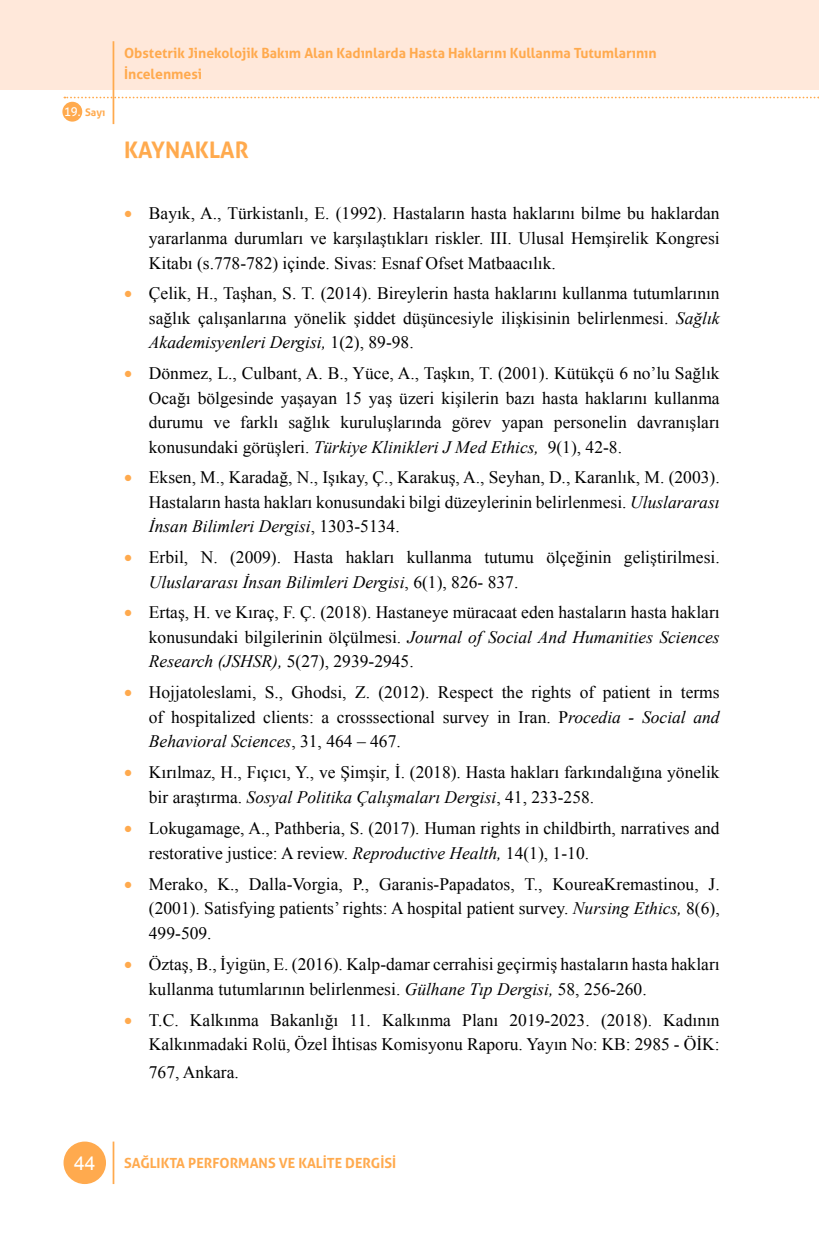
<style>
.page{position:relative;width:819px;height:1241px;background:#fff}
.page>*{position:absolute;margin:0;border:0;box-sizing:border-box;transform-origin:0 0}
.t1{font:700 22.75px "Aller";color:#ffaa4e}
.t2{font:19.25px "Arial";color:#fff}
.List_Paragraph{font:17.5px/24.5px "Times New Roman";color:#000;text-align:justify}
.t3{font:700 14px/21px "Aller";color:#ffaa4e}
.t4{font:700 10.5px "Aller";color:#ffaa4e}
.s1{font-weight:400;font-size:12.25px;color:#fff}
.s2{color:#ffaa4e}
.s3{font-style:italic}
</style>
<div class="page">
<div style="left:0;top:0;width:819px;height:89px;background:#ffe8da"></div>
<svg style="left:64px;top:97px;width:755px;height:1px"></svg>
<hr style="left:113px;top:41px;width:1px;height:83px;background:#ffaa4e">
<div style="left:63px;top:1141px;width:43px;height:42px;background:#ffaa4e;border-radius:50%"></div>
<hr style="left:113px;top:1141px;width:1px;height:42px;background:#ffaa4e">
<div style="left:62px;top:102px;width:20px;height:20px;background:#ffaa4e;border-radius:50%"></div>
<p class="t4" style="left:64px;top:105px;width:43px"><span class="s1">19.</span> Sayı</p>
<p class="t3" style="left:124px;top:43px;width:534px">Obstetrik Jinekolojik Bakım Alan Kadınlarda Hasta Haklarını Kullanma Tutumlarının<br>İncelenmesi</p>
<p class="t1" style="left:124px;top:136px;width:126px">KAYNAKLAR</p>
<p class="List_Paragraph" style="left:149px;top:201px;width:572px;text-indent:-25px"><span class="s2">•</span> Bayık, A., Türkistanlı, E. (1992). Hastaların hasta haklarını bilme bu haklardan yararlanma durumları ve karşılaştıkları riskler. III. Ulusal Hemşirelik Kongresi Kitabı (s.778-782) içinde. Sivas: Esnaf Ofset Matbaacılık.</p>
<p class="List_Paragraph" style="left:149px;top:281px;width:572px;text-indent:-25px"><span class="s2">•</span> Çelik, H., Taşhan, S. T. (2014). Bireylerin hasta haklarını kullanma tutumlarının sağlık çalışanlarına yönelik şiddet düşüncesiyle ilişkisinin belirlenmesi. <span class="s3">Sağlık Akademisyenleri Dergisi,</span> 1(2), 89-98.</p>
<p class="List_Paragraph" style="left:149px;top:360px;width:572px;text-indent:-25px"><span class="s2">•</span> Dönmez, L., Culbant, A. B., Yüce, A., Taşkın, T. (2001). Kütükçü 6 no’lu Sağlık Ocağı bölgesinde yaşayan 15 yaş üzeri kişilerin bazı hasta haklarını kullanma durumu ve farklı sağlık kuruluşlarında görev yapan personelin davranışları konusundaki görüşleri. <span class="s3">Türkiye Klinikleri J Med Ethics,</span> 9(1), 42-8.</p>
<p class="List_Paragraph" style="left:149px;top:465px;width:572px;text-indent:-25px"><span class="s2">•</span> Eksen, M., Karadağ, N., Işıkay, Ç., Karakuş, A., Seyhan, D., Karanlık, M. (2003).<br>Hastaların hasta hakları konusundaki bilgi düzeylerinin belirlenmesi. <span class="s3">Uluslararası İnsan Bilimleri Dergisi</span>, 1303-5134.</p>
<p class="List_Paragraph" style="left:149px;top:544px;width:572px;text-indent:-25px"><span class="s2">•</span> Erbil, N. (2009). Hasta hakları kullanma tutumu ölçeğinin geliştirilmesi.<br><span class="s3">Uluslararası İnsan Bilimleri Dergisi</span>, 6(1), 826- 837.</p>
<p class="List_Paragraph" style="left:149px;top:600px;width:572px;text-indent:-25px"><span class="s2">•</span> Ertaş, H. ve Kıraç, F. Ç. (2018). Hastaneye müracaat eden hastaların hasta hakları konusundaki bilgilerinin ölçülmesi. <span class="s3">Journal of Social And Humanities Sciences Research (JSHSR),</span> 5(27), 2939-2945.</p>
<p class="List_Paragraph" style="left:149px;top:679px;width:572px;text-indent:-25px"><span class="s2">•</span> Hojjatoleslami, S., Ghodsi, Z. (2012). Respect the rights of patient in terms of hospitalized clients: a crosssectional survey in Iran. P<span class="s3">rocedia - Social and Behavioral Sciences</span>, 31, 464 – 467.</p>
<p class="List_Paragraph" style="left:149px;top:759px;width:572px;text-indent:-25px"><span class="s2">•</span> Kırılmaz, H., Fıçıcı, Y., ve Şimşir, İ. (2018). Hasta hakları farkındalığına yönelik bir araştırma. <span class="s3">Sosyal Politika Çalışmaları Dergisi</span>, 41, 233-258.</p>
<p class="List_Paragraph" style="left:149px;top:815px;width:572px;text-indent:-25px"><span class="s2">•</span> Lokugamage, A., Pathberia, S. (2017). Human rights in childbirth, narratives and restorative justice: A review. <span class="s3">Reproductive Health,</span> 14(1), 1-10.</p>
<p class="List_Paragraph" style="left:149px;top:871px;width:572px;text-indent:-25px"><span class="s2">•</span> Merako, K., Dalla-Vorgia, P., Garanis-Papadatos, T., KoureaKremastinou, J. (2001). Satisfying patients’ rights: A hospital patient survey. <span class="s3">Nursing Ethics,</span> 8(6), 499-509.</p>
<p class="List_Paragraph" style="left:149px;top:951px;width:572px;text-indent:-25px"><span class="s2">•</span> Öztaş, B., İyigün, E. (2016). Kalp-damar cerrahisi geçirmiş hastaların hasta hakları kullanma tutumlarının belirlenmesi. <span class="s3">Gülhane Tıp Dergisi,</span> 58, 256-260.</p>
<p class="List_Paragraph" style="left:124px;top:1007px;width:597px;text-align:right"><span class="s2">•</span> T.C. Kalkınma Bakanlığı 11. Kalkınma Planı 2019-2023. (2018). Kadının<br>Kalkınmadaki Rolü, Özel İhtisas Komisyonu Raporu. Yayın No: KB: 2985 - ÖİK:</p>
<p class="List_Paragraph" style="left:149px;top:1059px;width:91px">767, Ankara.</p>
<p class="t2" style="left:74px;top:1150px;width:23px">44</p>
<p class="t3" style="left:124px;top:1152px;width:273px">SAĞLIKTA PERFORMANS VE KALİTE DERGİSİ</p>
</div>
